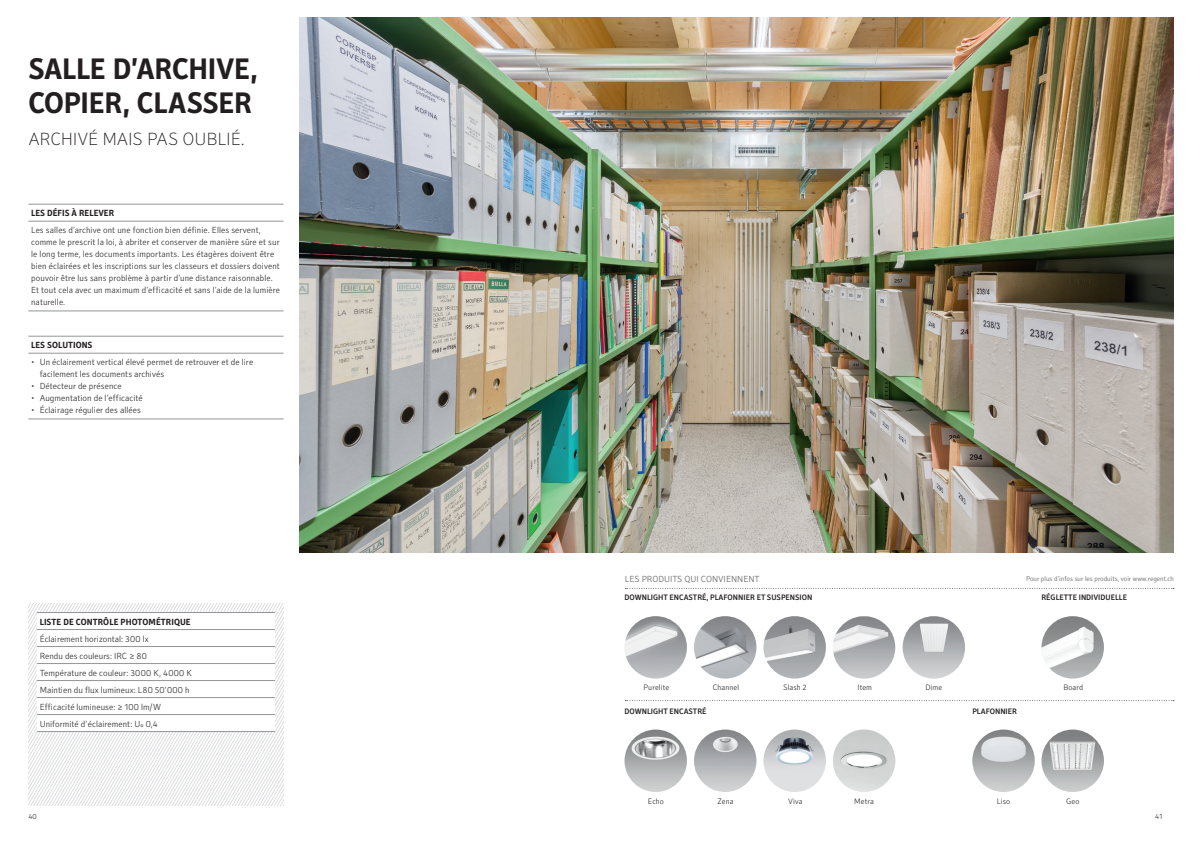
<style>
.page{position:relative;width:1191px;height:842px;background:#fff}
.page>*{position:absolute;margin:0;border:0;box-sizing:border-box;transform-origin:0 0}
.t1{font:700 30px/34px "Secca";letter-spacing:-.01em;color:#231f20}
.t2{font:100 18px "Secca";letter-spacing:-.01em;color:#231f20}
.t3{font:300 9px/12px "Secca";letter-spacing:.01em;color:#231f20}
.t4{font:700 9px "Secca";color:#231f20}
.t5{font:300 9px "Secca";color:#57585a}
.t6{font:500 8px "Secca";color:#231f20}
.t7{font:300 8px "Secca";letter-spacing:.01em;color:#231f20}
.t8{font:300 7.5px "Secca";color:#231f20}
.t9{font:300 7px "Secca";color:#57585a}
</style>
<div class="page">
<svg style="left:28px;top:604px;width:52px;height:201px"></svg>
<svg style="left:80px;top:604px;width:203px;height:201px"></svg>
<svg style="left:625px;top:588px;width:549px;height:1px"></svg>
<img style="left:763px;top:616px;width:63px;height:62px;border-radius:31px">
<img style="left:694px;top:616px;width:62px;height:62px;border-radius:31px">
<img style="left:624px;top:616px;width:63px;height:62px;border-radius:31px">
<img style="left:833px;top:616px;width:62px;height:62px">
<img style="left:902px;top:616px;width:63px;height:62px;border-radius:31px">
<img style="left:833px;top:729px;width:62px;height:63px;border-radius:31px">
<img style="left:763px;top:729px;width:63px;height:63px;border-radius:31px">
<img style="left:694px;top:729px;width:62px;height:63px;border-radius:31px">
<img style="left:624px;top:729px;width:63px;height:63px;border-radius:31px">
<img style="left:1041px;top:729px;width:63px;height:63px;border-radius:31px">
<img style="left:972px;top:729px;width:62px;height:63px;border-radius:31px">
<svg style="left:625px;top:700px;width:549px;height:1px"></svg>
<img style="left:299px;top:17px;width:875px;height:535px">
<img style="left:1041px;top:616px;width:63px;height:62px;border-radius:31px">
<svg style="left:37px;top:613px;width:238px;height:118px"></svg>
<hr style="left:37px;top:612px;width:238px;height:1px;background:#939598">
<hr style="left:37px;top:629px;width:238px;height:1px;background:#939598">
<hr style="left:37px;top:646px;width:238px;height:1px;background:#939598">
<hr style="left:37px;top:663px;width:238px;height:1px;background:#939598">
<hr style="left:37px;top:680px;width:238px;height:1px;background:#939598">
<hr style="left:37px;top:697px;width:238px;height:1px;background:#939598">
<hr style="left:37px;top:714px;width:238px;height:1px;background:#939598">
<hr style="left:37px;top:731px;width:238px;height:1px;background:#939598">
<hr style="left:28px;top:336px;width:255px;height:1px;background:#939598">
<hr style="left:28px;top:353px;width:255px;height:1px;background:#939598">
<hr style="left:28px;top:419px;width:255px;height:1px;background:#939598">
<hr style="left:28px;top:204px;width:255px;height:1px;background:#939598">
<hr style="left:28px;top:221px;width:255px;height:1px;background:#939598">
<hr style="left:28px;top:311px;width:255px;height:1px;background:#939598">
<h1 class="t1" style="left:28px;top:53px;width:231px">SALLE D’ARCHIVE,<br>COPIER, CLASSER</h1>
<h2 class="t2" style="left:28px;top:129px;width:218px">ARCHIVÉ MAIS PAS OUBLIÉ.</h2>
<p class="t4" style="left:31px;top:208px;width:84px">LES DÉFIS À RELEVER</p>
<p class="t3" style="left:31px;top:225px;width:250px">Les salles d’archive ont une fonction bien définie. Elles servent, comme le prescrit la loi, à abriter et conserver de manière sûre et sur le long terme, les documents importants. Les étagères doivent être bien éclairées et les inscriptions sur les classeurs et dossiers doivent pouvoir être lus sans problème à partir d’une distance raisonnable.<br>Et tout cela avec un maximum d’efficacité et sans l’aide de la lumière naturelle.</p>
<p class="t4" style="left:31px;top:340px;width:63px">LES SOLUTIONS</p>
<p class="t3" style="left:40px;top:357px;width:215px;text-indent:-9px">• Un éclairement vertical élevé permet de retrouver et de lire facilement les documents archivés</p>
<p class="t3" style="left:31px;top:381px;width:92px">• Détecteur de présence</p>
<p class="t3" style="left:31px;top:393px;width:113px">• Augmentation de l’efficacité</p>
<p class="t3" style="left:31px;top:405px;width:111px">• Éclairage régulier des allées</p>
<p class="t4" style="left:40px;top:616px;width:153px">LISTE DE CONTRÔLE PHOTOMÉTRIQUE</p>
<p class="t3" style="left:40px;top:630px;width:154px;line-height:17px">Éclairement horizontal: 300 lx<br>Rendu des couleurs: IRC ≥ 80<br>Température de couleur: 3000 K, 4000 K Maintien du flux lumineux: L80 50’000 h Efficacité lumineuse: ≥ 100 lm/W Uniformité d’éclairement: Uo 0,4</p>
<p class="t5" style="left:625px;top:574px;width:136px">LES PRODUITS QUI CONVIENNENT</p>
<p class="t9" style="left:1026px;top:575px;width:149px">Pour plus d’infos sur les produits, voir www.regent.ch</p>
<p class="t6" style="left:624px;top:593px;width:189px">DOWNLIGHT ENCASTRÉ, PLAFONNIER ET SUSPENSION</p>
<p class="t6" style="left:1041px;top:593px;width:87px">RÉGLETTE INDIVIDUELLE</p>
<p class="t7" style="left:643px;top:683px;width:27px">Purelite</p>
<p class="t7" style="left:712px;top:683px;width:28px">Channel</p>
<p class="t7" style="left:783px;top:683px;width:25px">Slash 2</p>
<p class="t7" style="left:857px;top:683px;width:16px">Item</p>
<p class="t7" style="left:925px;top:683px;width:18px">Dime</p>
<p class="t7" style="left:1063px;top:683px;width:21px">Board</p>
<p class="t6" style="left:624px;top:707px;width:83px">DOWNLIGHT ENCASTRÉ</p>
<p class="t6" style="left:972px;top:707px;width:46px">PLAFONNIER</p>
<p class="t7" style="left:648px;top:796px;width:18px">Echo</p>
<p class="t7" style="left:717px;top:796px;width:18px">Zena</p>
<p class="t7" style="left:788px;top:796px;width:16px">Viva</p>
<p class="t7" style="left:854px;top:796px;width:21px">Metra</p>
<p class="t7" style="left:997px;top:796px;width:15px">Liso</p>
<p class="t7" style="left:1066px;top:796px;width:15px">Geo</p>
<p class="t8" style="left:28px;top:812px;width:10px">40</p>
<p class="t8" style="left:1155px;top:812px;width:9px">41</p>
</div>
